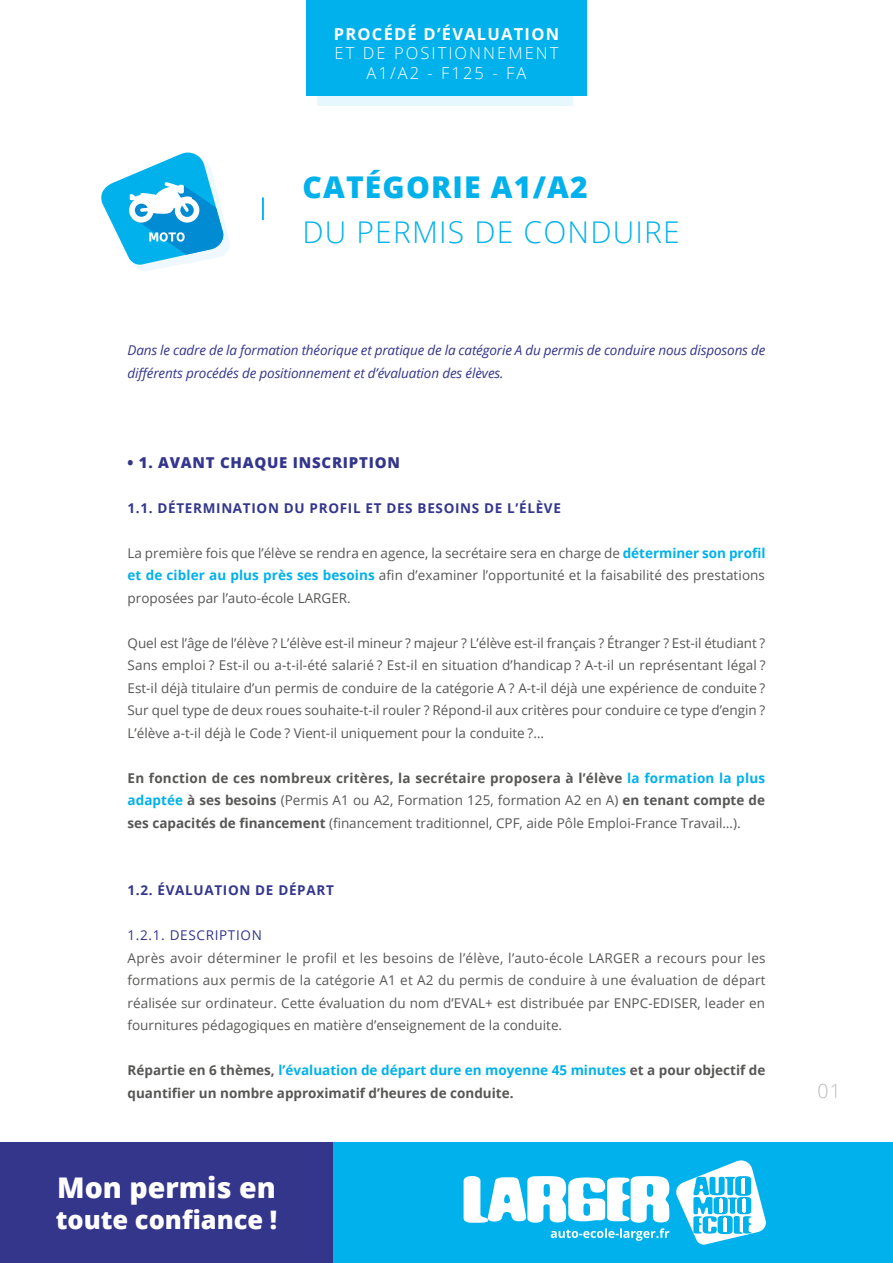
<style>
.page{position:relative;width:893px;height:1263px;background:#fff}
.page>*{position:absolute;margin:0;border:0;box-sizing:border-box;transform-origin:0 0}
.t1{font:300 30px "Open Sans";letter-spacing:.04em;color:#00b1eb}
.t2{font:800 30px "Open Sans";letter-spacing:.04em;color:#00b1eb}
.t3{font:800 28.5px "Open Sans";color:#fff}
.t4{font:800 25.5px "Open Sans";color:#fff}
.t5{font:300 19.5px "Open Sans";color:#bcbcbc}
.t6{font:300 16.5px/19.8px "Open Sans";letter-spacing:.125em;color:#fff;text-align:center}
.t7{font:700 16.5px "Open Sans";letter-spacing:.075em;color:#fff}
.t8{font:800 15px "Open Sans";letter-spacing:.05em;color:#34368c}
.t9{font:13.5px/22.5px "Open Sans";color:#575756;text-align:justify}
.t10{font:700 13.5px/22.5px "Open Sans";color:#575756;text-align:justify}
.t11{font:italic 13.5px/22.5px "Open Sans";letter-spacing:-.01em;color:#34368c}
.t12{font:700 13.5px "Open Sans";letter-spacing:.05em;color:#34368c}
.t13{font:13.5px "Open Sans";letter-spacing:.05em;color:#34368c}
.s1{font-weight:700;color:#00b1eb}
.s2{color:#00b1eb}
.s3{font-weight:400}
</style>
<div class="page">
<div style="left:317px;top:40px;width:255px;height:66px;background:#e6f7fd"></div>
<div style="left:306px;top:0;width:281px;height:96px;background:#00b1eb"></div>
<div style="left:0;top:1143px;width:893px;height:120px;background:#00b1eb"></div>
<div style="left:0;top:1143px;width:333px;height:120px;background:#34368c"></div>
<hr style="left:262px;top:198px;width:2px;height:22px;background:#00b1eb">
<svg style="left:101px;top:153px;width:129px;height:118px"></svg>
<svg style="left:676px;top:1160px;width:90px;height:85px"></svg>
<svg style="left:464px;top:1176px;width:205px;height:65px"></svg>
<p class="t7" style="left:334px;top:22px;width:227px">PROCÉDÉ D’ÉVALUATION</p>
<p class="t6" style="left:335px;top:43px;width:225px">ET DE POSITIONNEMENT<br>A1/A2 - F125 - FA</p>
<h1 class="t2" style="left:302px;top:164px;width:287px">CATÉGORIE A1/A2</h1>
<h1 class="t1" style="left:302px;top:211px;width:379px">DU PERMIS DE CONDUIRE</h1>
<p class="t11" style="left:128px;top:339px;width:639px">Dans le cadre de la formation théorique et pratique de la catégorie A du permis de conduire nous disposons de différents procédés de positionnement et d’évaluation des élèves.</p>
<p class="t8" style="left:128px;top:451px;width:274px">• 1. AVANT CHAQUE INSCRIPTION</p>
<p class="t12" style="left:128px;top:498px;width:435px">1.1. DÉTERMINATION DU PROFIL ET DES BESOINS DE L’ÉLÈVE</p>
<p class="t9" style="left:128px;top:541px;width:639px">La première fois que l’élève se rendra en agence, la secrétaire sera en charge de <span class="s1">déterminer son profil et de cibler au plus près ses besoins</span> afin d’examiner l’opportunité et la faisabilité des prestations proposées par l’auto-école LARGER.</p>
<p class="t9" style="left:128px;top:631px;width:640px">Quel est l’âge de l’élève ? L’élève est-il mineur ? majeur ? L’élève est-il français ? Étranger ? Est-il étudiant ?<br>Sans emploi ? Est-il ou a-t-il-été salarié ? Est-il en situation d’handicap ? A-t-il un représentant légal ?<br>Est-il déjà titulaire d’un permis de conduire de la catégorie A ? A-t-il déjà une expérience de conduite ?<br>Sur quel type de deux roues souhaite-t-il rouler ? Répond-il aux critères pour conduire ce type d’engin ?<br>L’élève a-t-il déjà le Code ? Vient-il uniquement pour la conduite ?…</p>
<p class="t10" style="left:128px;top:766px;width:639px">En fonction de ces nombreux critères, la secrétaire proposera à l’élève <span class="s2">la formation la plus adaptée</span> à ses besoins <span class="s3">(Permis A1 ou A2, Formation 125, formation A2 en A)</span> en tenant compte de ses capacités de financement <span class="s3">(financement traditionnel, CPF, aide Pôle Emploi-France Travail…).</span></p>
<p class="t12" style="left:128px;top:881px;width:208px">1.2. ÉVALUATION DE DÉPART</p>
<p class="t13" style="left:128px;top:926px;width:136px">1.2.1. DESCRIPTION</p>
<p class="t9" style="left:128px;top:946px;width:640px">Après avoir déterminer le profil et les besoins de l’élève, l’auto-école LARGER a recours pour les formations aux permis de la catégorie A1 et A2 du permis de conduire à une évaluation de départ réalisée sur ordinateur. Cette évaluation du nom d’EVAL+ est distribuée par ENPC-EDISER, leader en fournitures pédagogiques en matière d’enseignement de la conduite.</p>
<p class="t10" style="left:128px;top:1059px;width:639px">Répartie en 6 thèmes, <span class="s2">l’évaluation de départ dure en moyenne 45 minutes</span> et a pour objectif de quantifier un nombre approximatif d’heures de conduite.</p>
<h2 class="t3" style="left:57px;top:1166px;width:220px">Mon permis en</h2>
<h3 class="t4" style="left:56px;top:1200px;width:223px">toute confiance !</h3>
<h3 class="t5" style="left:818px;top:1077px;width:25px">01</h3>
</div>
